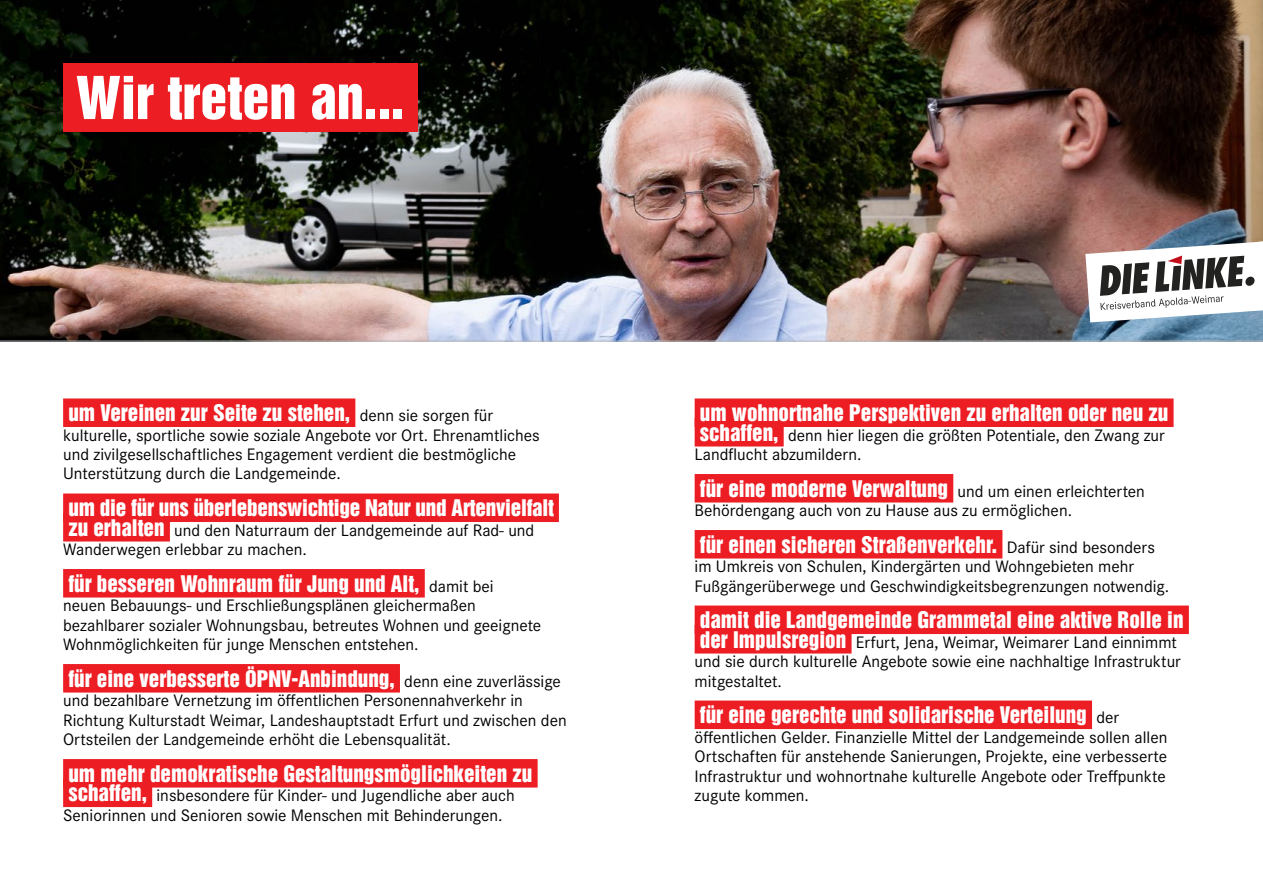
<style>
.page{position:relative;width:1263px;height:893px;background:#fff}
.page>*{position:absolute;margin:0;border:0;box-sizing:border-box;transform-origin:0 0}
.t1{font:54px "Helvetica Inserat LT Pro";color:#fff}
.t2{font:21px "Helvetica Inserat Com";color:#fff}
.t3{font:17.25px/19.5px "Corporate S";color:#000}
.s1{font-family:"Corporate S";font-size:17.25px;color:#000}
.s2{font-family:"Helvetica Inserat Com";font-size:21px;color:#fff}
</style>
<div class="page">
<img style="left:0;top:0;width:1263px;height:341px">
<hr style="left:0;top:341px;width:1263px;height:1px;background:#b6b8ba">
<div style="left:63px;top:63px;width:354px;height:69px;background:#ed1d24"></div>
<div style="left:63px;top:398px;width:292px;height:29px;background:#ed1d24"></div>
<div style="left:63px;top:493px;width:496px;height:29px;background:#ed1d24"></div>
<div style="left:63px;top:513px;width:107px;height:28px;background:#ed1d24"></div>
<div style="left:63px;top:569px;width:362px;height:28px;background:#ed1d24"></div>
<div style="left:63px;top:664px;width:337px;height:28px;background:#ed1d24"></div>
<div style="left:63px;top:759px;width:475px;height:29px;background:#ed1d24"></div>
<div style="left:63px;top:779px;width:89px;height:28px;background:#ed1d24"></div>
<div style="left:695px;top:398px;width:478px;height:29px;background:#ed1d24"></div>
<div style="left:695px;top:418px;width:89px;height:28px;background:#ed1d24"></div>
<div style="left:695px;top:474px;width:258px;height:28px;background:#ed1d24"></div>
<div style="left:695px;top:530px;width:307px;height:28px;background:#ed1d24"></div>
<div style="left:695px;top:605px;width:494px;height:29px;background:#ed1d24"></div>
<div style="left:695px;top:625px;width:156px;height:28px;background:#ed1d24"></div>
<div style="left:695px;top:701px;width:397px;height:28px;background:#ed1d24"></div>
<svg style="left:1085px;top:242px;width:178px;height:80px"></svg>
<h1 class="t1" style="left:76px;top:66px;width:330px">Wir treten an...</h1>
<p class="t2" style="left:68px;top:400px;width:426px">um Vereinen zur Seite zu stehen, <span class="s1">denn sie sorgen für</span></p>
<p class="t3" style="left:63px;top:425px;width:478px">kulturelle, sportliche sowie soziale Angebote vor Ort. Ehrenamtliches und zivilgesellschaftliches Engagement verdient die bestmögliche<br>Unterstützung durch die Landgemeinde.</p>
<p class="t2" style="left:68px;top:495px;width:487px">um die für uns überlebenswichtige Natur und Artenvielfalt</p>
<p class="t3" style="left:63px;top:520px;width:473px;text-indent:5px"><span class="s2">zu erhalten</span> und den Naturraum der Landgemeinde auf Rad- und<br>Wanderwegen erlebbar zu machen.</p>
<p class="t2" style="left:68px;top:571px;width:427px">für besseren Wohnraum für Jung und Alt, <span class="s1">damit bei</span></p>
<p class="t3" style="left:63px;top:596px;width:480px">neuen Bebauungs- und Erschließungsplänen gleichermaßen bezahlbarer sozialer Wohnungsbau, betreutes Wohnen und geeignete<br>Wohnmöglichkeiten für junge Menschen entstehen.</p>
<p class="t2" style="left:68px;top:666px;width:494px">für eine verbesserte ÖPNV-Anbindung, <span class="s1">denn eine zuverlässige</span></p>
<p class="t3" style="left:63px;top:691px;width:505px">und bezahlbare Vernetzung im öffentlichen Personennahverkehr in<br>Richtung Kulturstadt Weimar, Landeshauptstadt Erfurt und zwischen den<br>Ortsteilen der Landgemeinde erhöht die Lebensqualität.</p>
<p class="t2" style="left:68px;top:761px;width:465px">um mehr demokratische Gestaltungsmöglichkeiten zu</p>
<p class="t3" style="left:63px;top:786px;width:453px;text-indent:5px"><span class="s2">schaffen,</span> insbesondere für Kinder- und Jugendliche aber auch<br>Seniorinnen und Senioren sowie Menschen mit Behinderungen.</p>
<p class="t2" style="left:700px;top:400px;width:470px">um wohnortnahe Perspektiven zu erhalten oder neu zu</p>
<p class="t3" style="left:695px;top:425px;width:472px;text-indent:5px"><span class="s2">schaffen,</span> denn hier liegen die größten Potentiale, den Zwang zur<br>Landflucht abzumildern.</p>
<p class="t2" style="left:700px;top:476px;width:447px">für eine moderne Verwaltung <span class="s1">und um einen erleichterten</span></p>
<p class="t3" style="left:695px;top:501px;width:379px">Behördengang auch von zu Hause aus zu ermöglichen.</p>
<p class="t2" style="left:700px;top:532px;width:457px">für einen sicheren Straßenverkehr. <span class="s1">Dafür sind besonders</span></p>
<p class="t3" style="left:695px;top:557px;width:476px">im Umkreis von Schulen, Kindergärten und Wohngebieten mehr<br>Fußgängerüberwege und Geschwindigkeitsbegrenzungen notwendig.</p>
<p class="t2" style="left:700px;top:607px;width:485px">damit die Landgemeinde Grammetal eine aktive Rolle in</p>
<p class="t3" style="left:695px;top:632px;width:488px;text-indent:5px"><span class="s2">der Impulsregion</span> Erfurt, Jena, Weimar, Weimarer Land einnimmt und sie durch kulturelle Angebote sowie eine nachhaltige Infrastruktur mitgestaltet.</p>
<p class="t2" style="left:700px;top:702px;width:421px">für eine gerechte und solidarische Verteilung <span class="s1">der</span></p>
<p class="t3" style="left:695px;top:727px;width:474px;text-align:justify">öffentlichen Gelder. Finanzielle Mittel der Landgemeinde sollen allen Ortschaften für anstehende Sanierungen, Projekte, eine verbesserte Infrastruktur und wohnortnahe kulturelle Angebote oder Treffpunkte zugute kommen.</p>
</div>
